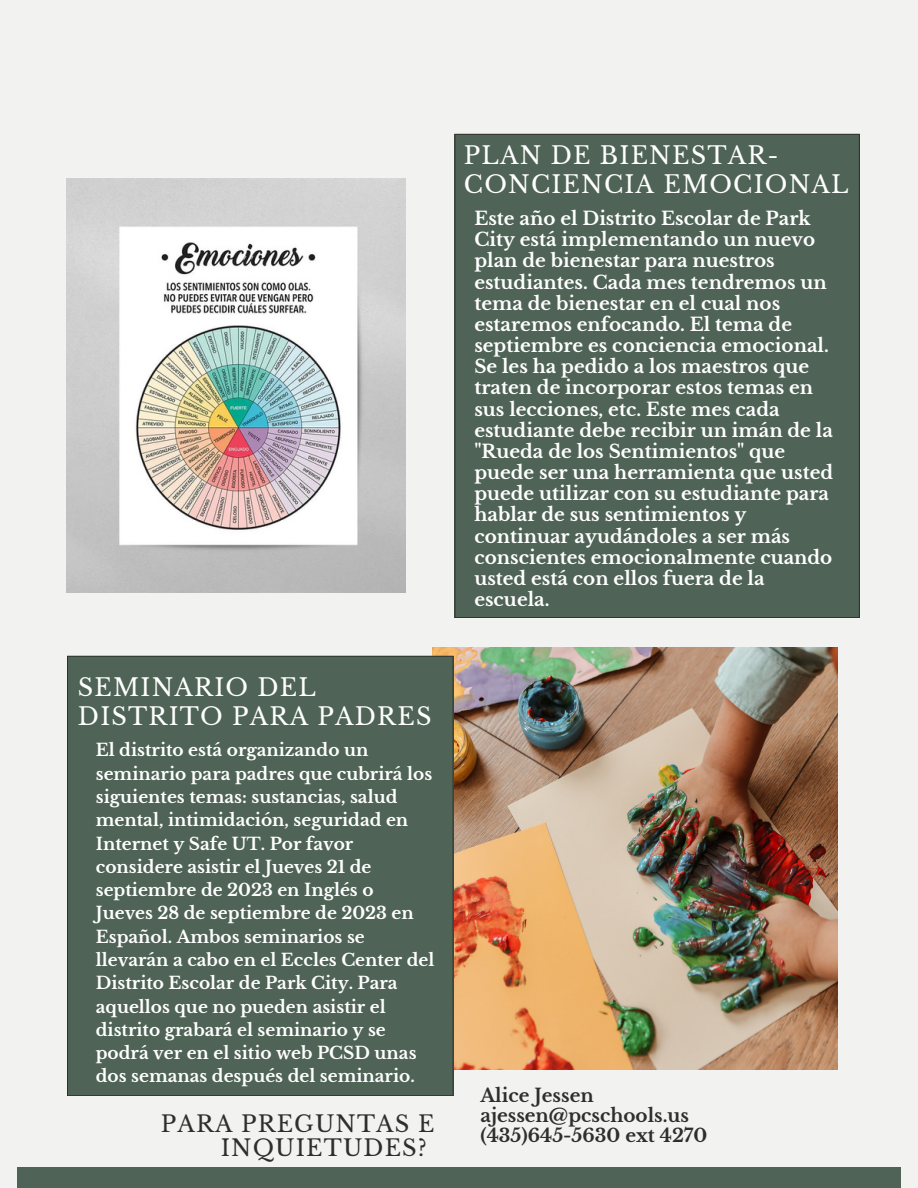
<style>
.page{position:relative;width:918px;height:1188px;background:#f2f3f0}
.page>*{position:absolute;margin:0;border:0;box-sizing:border-box;transform-origin:0 0}
.t1{font:24px/28.7px "Libre Baskerville";letter-spacing:.05em;color:#fff}
.t2{font:22.5px/24.3px "Libre Baskerville";letter-spacing:.05em;color:#2e2e2a}
.t3{font:700 18.3px/21.1px "Libre Baskerville";color:#fff}
.t4{font:700 18.3px "Libre Baskerville";color:#2e2e2a}
.t5{font:700 16.95px/23.2px "Libre Baskerville";color:#fff}
</style>
<div class="page">
<img style="left:433px;top:647px;width:405px;height:422px">
<div style="left:454px;top:134px;width:406px;height:484px;background:#4f6456"></div>
<div style="left:67px;top:656px;width:387px;height:440px;background:#4f6456"></div>
<div style="left:17px;top:1168px;width:883px;height:20px;background:#4f6456"></div>
<img style="left:67px;top:179px;width:339px;height:414px">
<p class="t1" style="left:78px;top:674px;width:355px">SEMINARIO DEL<br>DISTRITO PARA PADRES</p>
<p class="t5" style="left:96px;top:739px;width:340px">El distrito está organizando un seminario para padres que cubrirá los siguientes temas: sustancias, salud mental, intimidación, seguridad en Internet y Safe UT. Por favor considere asistir el Jueves 21 de septiembre de 2023 en Inglés o Jueves 28 de septiembre de 2023 en Español. Ambos seminarios se llevarán a cabo en el Eccles Center del Distrito Escolar de Park City. Para aquellos que no pueden asistir el distrito grabará el seminario y se podrá ver en el sitio web PCSD unas dos semanas después del seminario.</p>
<p class="t2" style="left:221px;top:1112px;width:215px;text-indent:-60px">PARA PREGUNTAS E<br>INQUIETUDES?</p>
<p class="t1" style="left:464px;top:142px;width:386px">PLAN DE BIENESTAR-<br>CONCIENCIA EMOCIONAL</p>
<p class="t3" style="left:474px;top:208px;width:360px">Este año el Distrito Escolar de Park<br>City está implementando un nuevo plan de bienestar para nuestros estudiantes. Cada mes tendremos un tema de bienestar en el cual nos estaremos enfocando. El tema de septiembre es conciencia emocional.<br>Se les ha pedido a los maestros que traten de incorporar estos temas en sus lecciones, etc. Este mes cada estudiante debe recibir un imán de la "Rueda de los Sentimientos" que puede ser una herramienta que usted puede utilizar con su estudiante para hablar de sus sentimientos y continuar ayudándoles a ser más conscientes emocionalmente cuando usted está con ellos fuera de la escuela.</p>
<p class="t4" style="left:480px;top:1084px;width:115px">Alice Jessen</p>
<p class="t4" style="left:480px;top:1104px;width:210px">ajessen@pcschools.us</p>
<p class="t4" style="left:480px;top:1125px;width:228px">(435)645-5630 ext 4270</p>
</div>
